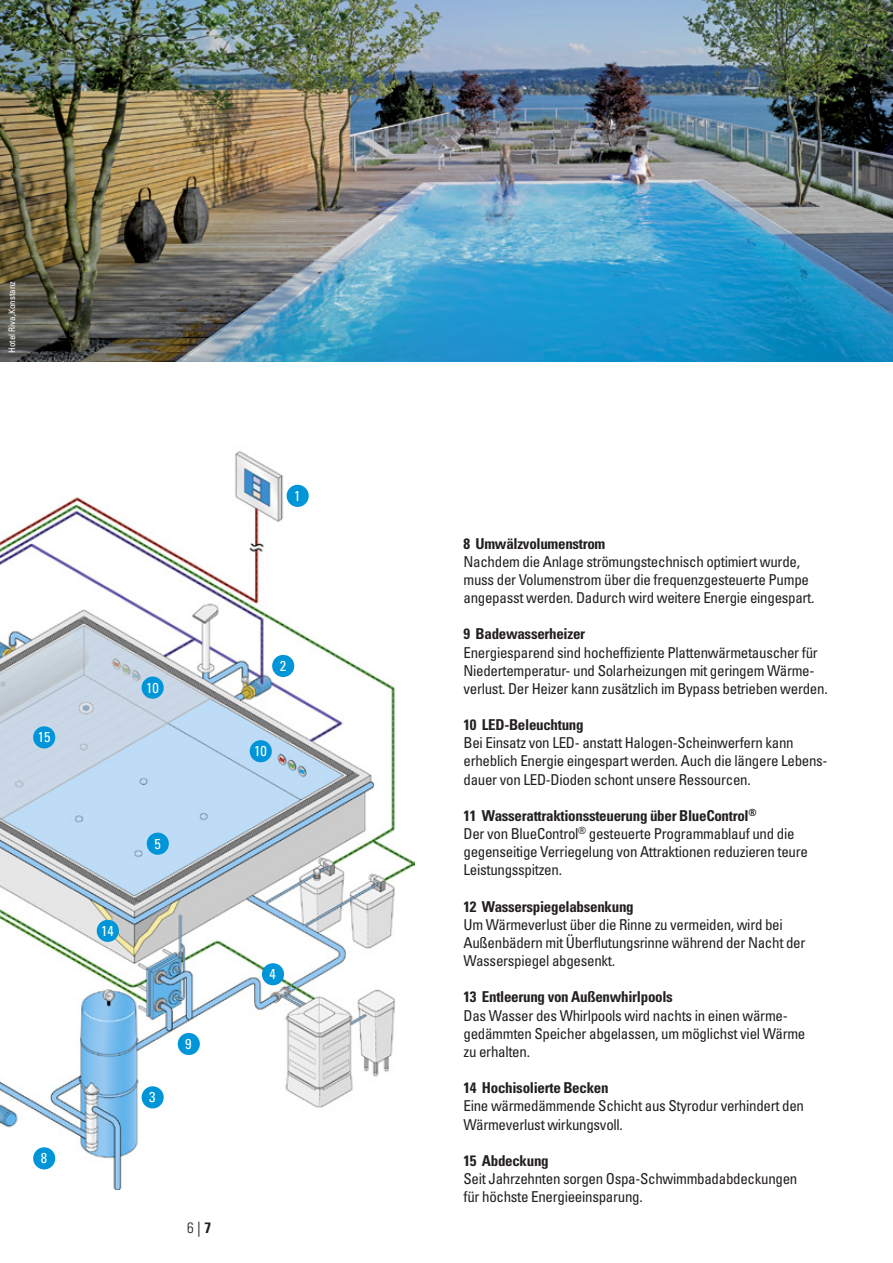
<style>
.page{position:relative;width:893px;height:1263px;background:#fff}
.page>*{position:absolute;margin:0;border:0;box-sizing:border-box;transform-origin:0 0}
.t1{font:condensed 15px/18.1px "Univers LT Std";letter-spacing:-.02em;color:#231f20}
.t2{font:700 condensed 15px "Univers LT Std";letter-spacing:-.02em;color:#231f20}
.t3{font:300 condensed 15px "Univers LT Std";color:#231f20}
.t4{font:condensed 14.4px "Univers LT Std";color:#fff}
.t5{font:condensed 9px "Univers LT Std";color:#fff}
.s1{font-weight:400}
.s2{font-weight:700}
</style>
<div class="page">
<img style="left:0;top:451px;width:414px;height:739px">
<div style="left:287px;top:485px;width:22px;height:22px;background:#0095d9;border-radius:50%"></div>
<div style="left:142px;top:1086px;width:22px;height:22px;background:#0095d9;border-radius:50%"></div>
<div style="left:262px;top:963px;width:22px;height:22px;background:#0095d9;border-radius:50%"></div>
<div style="left:147px;top:833px;width:22px;height:22px;background:#0095d9;border-radius:50%"></div>
<div style="left:33px;top:1147px;width:22px;height:22px;background:#0095d9;border-radius:50%"></div>
<div style="left:178px;top:1033px;width:22px;height:22px;background:#0095d9;border-radius:50%"></div>
<div style="left:250px;top:740px;width:22px;height:22px;background:#0095d9;border-radius:50%"></div>
<div style="left:33px;top:726px;width:22px;height:22px;background:#0095d9;border-radius:50%"></div>
<div style="left:272px;top:655px;width:22px;height:22px;background:#0095d9;border-radius:50%"></div>
<div style="left:97px;top:920px;width:22px;height:22px;background:#0095d9;border-radius:50%"></div>
<img style="left:0;top:0;width:893px;height:361px">
<div style="left:142px;top:676px;width:22px;height:23px;background:#0095d9;border-radius:50%"></div>
<p class="t5" style="left:6px;top:353px;width:73px;rotate:-90deg">Hotel Riva,Konstanz</p>
<p class="t4" style="left:294px;top:486px;width:8px">1</p>
<p class="t4" style="left:38px;top:728px;width:14px">15</p>
<p class="t4" style="left:41px;top:1149px;width:8px">8</p>
<p class="t4" style="left:146px;top:678px;width:14px">10</p>
<p class="t4" style="left:101px;top:921px;width:14px">14</p>
<p class="t4" style="left:154px;top:834px;width:8px">5</p>
<p class="t4" style="left:149px;top:1088px;width:8px">3</p>
<p class="t4" style="left:185px;top:1034px;width:8px">9</p>
<p class="t4" style="left:280px;top:656px;width:8px">2</p>
<p class="t4" style="left:254px;top:742px;width:14px">10</p>
<p class="t4" style="left:270px;top:965px;width:8px">4</p>
<p class="t3" style="left:187px;top:1218px;width:25px">6 <span class="s1">|</span> <span class="s2">7</span></p>
<p class="t2" style="left:463px;top:534px;width:143px">8 Umwälzvolumenstrom</p>
<p class="t1" style="left:463px;top:552px;width:352px">Nachdem die Anlage strömungstechnisch optimiert wurde, muss der Volumenstrom über die frequenzgesteuerte Pumpe angepasst werden. Dadurch wird weitere Energie eingespart.</p>
<p class="t2" style="left:463px;top:625px;width:123px">9 Badewasserheizer</p>
<p class="t1" style="left:463px;top:643px;width:366px">Energiesparend sind hocheffiziente Plattenwärmetauscher für<br>Niedertemperatur- und Solarheizungen mit geringem Wärme&shy;verlust. Der Heizer kann zusätzlich im Bypass betrieben werden.</p>
<p class="t2" style="left:463px;top:716px;width:122px">10 LED-Beleuchtung</p>
<p class="t1" style="left:463px;top:734px;width:366px">Bei Einsatz von LED- anstatt Halogen-Scheinwerfern kann erheblich Energie eingespart werden. Auch die längere Lebens&shy;dauer von LED-Dioden schont unsere Ressourcen.</p>
<p class="t1" style="left:463px;top:806px;width:346px"><span class="s2">11 Wasserattraktionssteuerung über BlueControl</span><sup>®<br></sup>Der von BlueControl<sup>®</sup> gesteuerte Programmablauf und die gegenseitige Verriegelung von Attraktionen reduzieren teure Leistungsspitzen.</p>
<p class="t2" style="left:463px;top:897px;width:172px">12 Wasserspiegelabsenkung</p>
<p class="t1" style="left:463px;top:915px;width:343px">Um Wärmeverlust über die Rinne zu vermeiden, wird bei<br>Außenbädern mit Überflutungsrinne während der Nacht der<br>Wasserspiegel abgesenkt.</p>
<p class="t2" style="left:463px;top:988px;width:211px">13 Entleerung von Außenwhirlpools</p>
<p class="t1" style="left:463px;top:1006px;width:343px">Das Wasser des Whirlpools wird nachts in einen wärme&shy;gedämmten Speicher abgelassen, um möglichst viel Wärme zu erhalten.</p>
<p class="t2" style="left:463px;top:1079px;width:147px">14 Hochisolierte Becken</p>
<p class="t1" style="left:463px;top:1097px;width:342px">Eine wärmedämmende Schicht aus Styrodur verhindert den<br>Wärmeverlust wirkungsvoll.</p>
<p class="t2" style="left:463px;top:1151px;width:87px">15 Abdeckung</p>
<p class="t1" style="left:463px;top:1169px;width:335px">Seit Jahrzehnten sorgen Ospa-Schwimmbadabdeckungen für höchste Energieeinsparung.</p>
</div>
